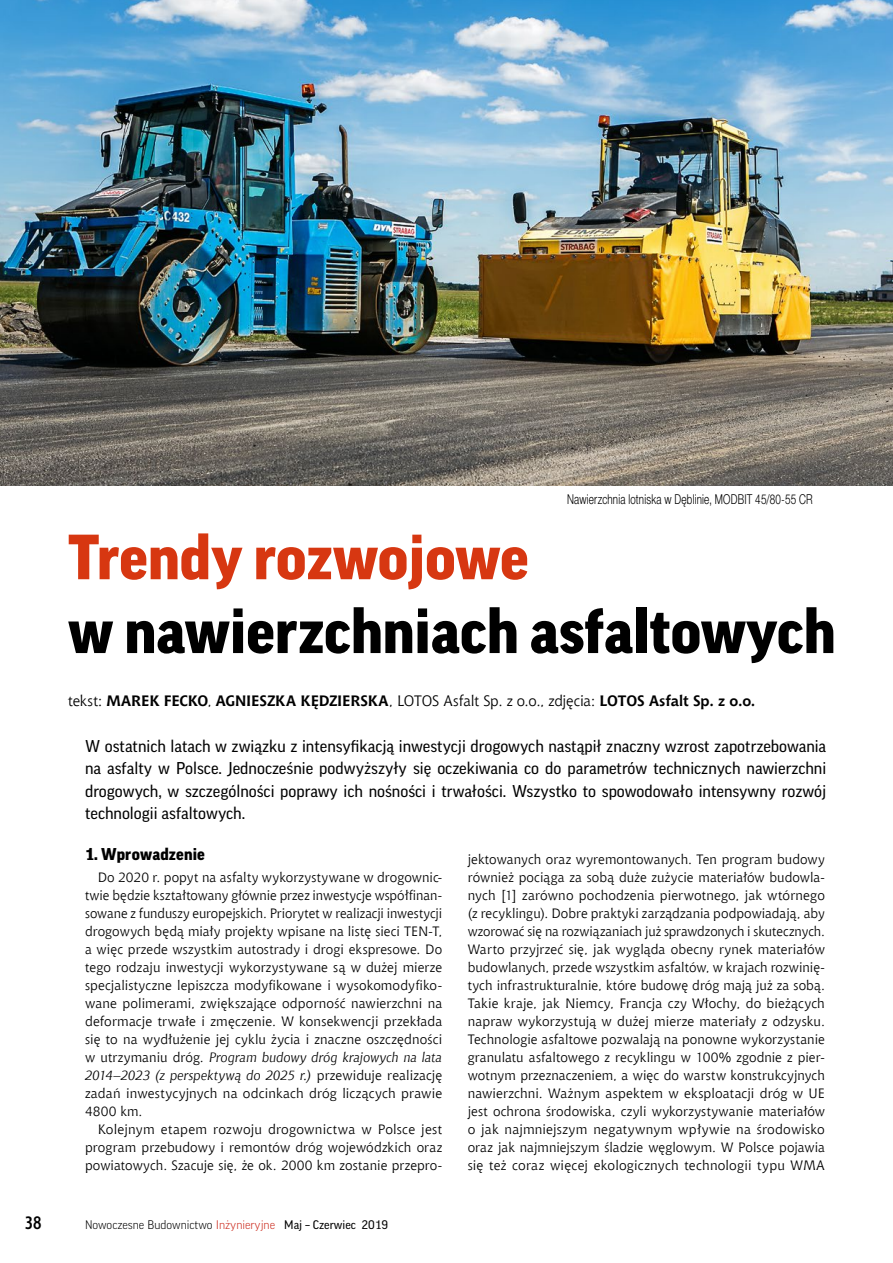
<style>
.page{position:relative;width:893px;height:1263px;background:#fff}
.page>*{position:absolute;margin:0;border:0;box-sizing:border-box;transform-origin:0 0}
.t1{font:900 61.5px "Good Pro";color:#000}
.t2{font:900 61.5px "Good Pro";color:#d73711}
.t3{font:700 18px "Aerton Cnd EFN";color:#000}
.t4{font:16.5px/22.5px "Good Pro";color:#000;text-align:justify}
.t5{font:900 16.5px "Good Pro";letter-spacing:.01em;color:#000}
.t6{font:15px "Chianti EU";letter-spacing:-.005em;color:#000}
.t7{font:700 15px "Chianti EU";color:#000}
.t8{font:13.5px/18px "Chianti EU";letter-spacing:.01em;color:#000;text-align:justify}
.t9{font:13.5px "Switzer Cnd EFN Light";letter-spacing:.015em;color:#000;scale:.9 1}
.t10{font:300 12px "Good Pro";color:#000}
.s1{font-weight:700}
.s2{font-weight:400}
.s3{font-style:italic}
.s4{color:#cb2a1d}
</style>
<div class="page">
<img style="left:0;top:0;width:893px;height:485px">
<p class="t9" style="left:567px;top:491px;width:274px">Nawierzchnia lotniska w Dęblinie, MODBIT 45/80-55 CR</p>
<h1 class="t2" style="left:68px;top:523px;width:462px">Trendy rozwojowe</h1>
<h1 class="t1" style="left:68px;top:596px;width:769px">w nawierzchniach asfaltowych</h1>
<p class="t6" style="left:68px;top:692px;width:74px">tekst: <span class="s1">MAREK</span></p>
<p class="t7" style="left:164px;top:692px;width:10px">FECKO</p>
<p class="t7" style="left:208px;top:692px;width:20px"><span class="s2">,</span> AGN</p>
<p class="t7" style="left:246px;top:692px;width:15px">IESZK</p>
<p class="t7" style="left:286px;top:692px;width:66px">A KĘDZIERSK</p>
<p class="t6" style="left:379px;top:692px;width:35px"><span class="s1">A</span>, Lotos</p>
<p class="t6" style="left:443px;top:692px;width:314px">Asfalt Sp. z o.o., zdjęcia: <span class="s1">LOTOS ASFALT SP. Z O.O.</span></p>
<p class="t4" style="left:85px;top:734px;width:743px">W ostatnich latach w związku z intensyfikacją inwestycji drogowych nastąpił znaczny wzrost zapotrzebowania na asfalty w Polsce. Jednocześnie podwyższyły się oczekiwania co do parametrów technicznych nawierzchni drogowych, w szczególności poprawy ich nośności i trwałości. Wszystko to spowodowało intensywny rozwój technologii asfaltowych.</p>
<p class="t5" style="left:85px;top:844px;width:121px">1. Wprowadzenie</p>
<p class="t8" style="left:85px;top:868px;width:359px;text-indent:13px">Do 2020 r. popyt na asfalty wykorzystywane w drogownic&shy;twie będzie kształtowany głównie przez inwestycje współfinan&shy;sowane z funduszy europejskich. Priorytet w realizacji inwestycji drogowych będą miały projekty wpisane na listę sieci TEN-T, a więc przede wszystkim autostrady i drogi ekspresowe. Do tego rodzaju inwestycji wykorzystywane są w dużej mierze specjalistyczne lepiszcza modyfikowane i wysokomodyfiko&shy;wane polimerami, zwiększające odporność nawierzchni na deformacje trwałe i zmęczenie. W konsekwencji przekłada się to na wydłużenie jej cyklu życia i znaczne oszczędności w utrzymaniu dróg. <span class="s3">Program budowy dróg krajowych na lata 2014–2023 (z perspektywą do 2025 r.)</span> przewiduje realizację zadań inwestycyjnych na odcinkach dróg liczących prawie 4800 km.</p>
<p class="t8" style="left:85px;top:1120px;width:359px;text-indent:13px">Kolejnym etapem rozwoju drogownictwa w Polsce jest program przebudowy i remontów dróg wojewódzkich oraz powiatowych. Szacuje się, że ok. 2000 km zostanie przepro-</p>
<h2 class="t3" style="left:25px;top:1212px;width:18px">38</h2>
<p class="t10" style="left:85px;top:1218px;width:305px">Nowoczesne Budownictwo <span class="s4">Inżynieryjne</span> <span class="s2">Maj – Czerwiec 2019</span></p>
<p class="t8" style="left:468px;top:850px;width:359px">jektowanych oraz wyremontowanych. Ten program budowy również pociąga za sobą duże zużycie materiałów budowla&shy;nych [1] zarówno pochodzenia pierwotnego, jak wtórnego (z recyklingu). Dobre praktyki zarządzania podpowiadają, aby wzorować się na rozwiązaniach już sprawdzonych i skutecznych.<br>Warto przyjrzeć się, jak wygląda obecny rynek materiałów budowlanych, przede wszystkim asfaltów, w krajach rozwinię&shy;tych infrastrukturalnie, które budowę dróg mają już za sobą.<br>Takie kraje, jak Niemcy, Francja czy Włochy, do bieżących napraw wykorzystują w dużej mierze materiały z odzysku.<br>Technologie asfaltowe pozwalają na ponowne wykorzystanie granulatu asfaltowego z recyklingu w 100% zgodnie z pier&shy;wotnym przeznaczeniem, a więc do warstw konstrukcyjnych nawierzchni. Ważnym aspektem w eksploatacji dróg w UE jest ochrona środowiska, czyli wykorzystywanie materiałów o jak najmniejszym negatywnym wpływie na środowisko oraz jak najmniejszym śladzie węglowym. W Polsce pojawia się też coraz więcej ekologicznych technologii typu WMA</p>
</div>
